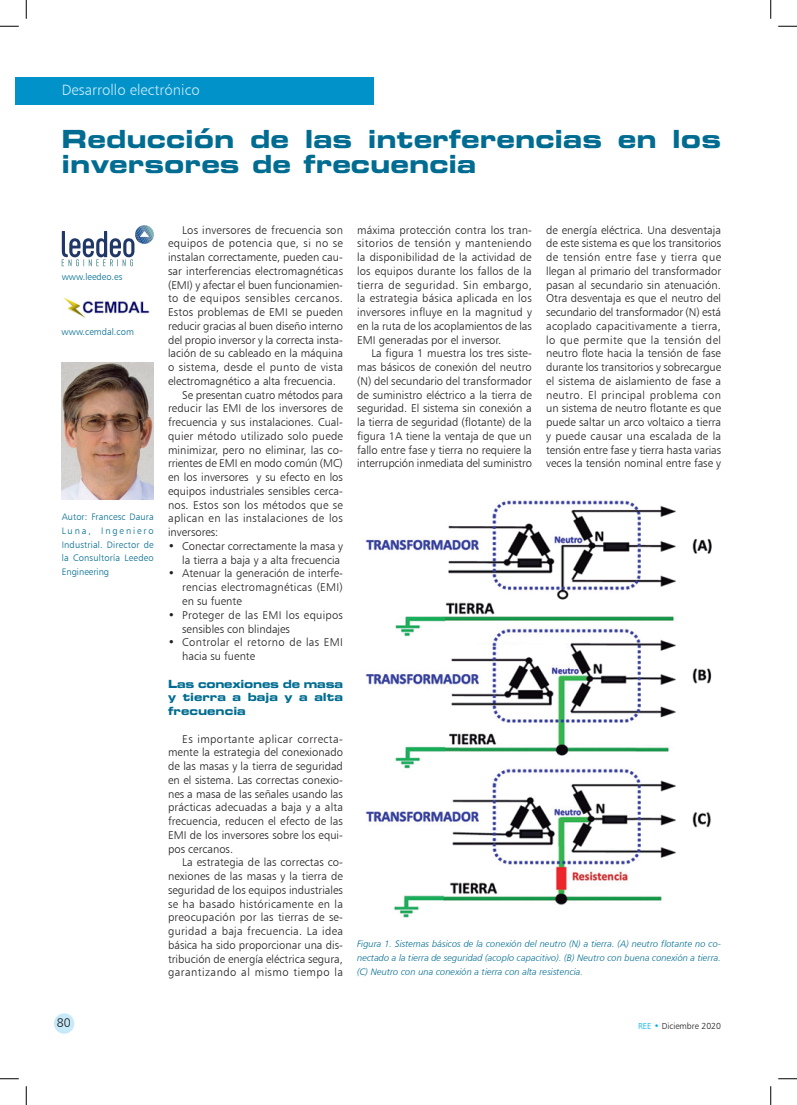
<style>
.page{position:relative;width:797px;height:1105px;background:#fff}
.page>*{position:absolute;margin:0;border:0;box-sizing:border-box;transform-origin:0 0}
.TITULO_ARTICULO{font:25px/25px "Eurostile Bold Extended Two";color:#006c91}
.t1{font:15px "Humanist 777 BT Light B";color:#c6eafa}
.t2{font:12.5px "Humanist 777 BT Light B";color:#231f20}
.TEXTO_ARTICULO{font:11.25px/13.8px "Humanist 777 BT Light B";color:#231f20;text-align:justify}
.TEXTO_ARTICULO-2{font:11.25px/13.8px "Humanist 777 BT Light B";letter-spacing:.02em;color:#231f20}
.TITULO_APARTADO{font:11.25px/13.8px "Eurostile Bold Extended Two";color:#006c91;text-align:justify}
.TEXTO_ARTICULO-3{font:11.25px/13.8px "Humanist 777 BT Light B";letter-spacing:.03em;color:#231f20}
.AUTOR_ARTICULO{font:9.38px/13.8px "Humanist 777 BT Light Italic B";color:#006c91;text-align:justify}
.AUTOR_ARTICULO-2{font:9.38px/13.8px "Humanist 777 BT Light B";letter-spacing:.015em;color:#006c91;text-align:justify}
.FIGURAS{font:9.38px "Humanist 777 BT Light B";color:#006c91}
.t3{font:8.75px "Humanist 777 BT Light B";color:#231f20}
.s1{color:#00aeef}
</style>
<div class="page">
<div style="left:54px;top:1013px;width:20px;height:21px;background:#c6eafa;border-radius:50%"></div>
<div style="left:16px;top:77px;width:358px;height:28px;background:#0092c8"></div>
<img style="left:63px;top:297px;width:87px;height:21px">
<img style="left:62px;top:363px;width:91px;height:137px">
<svg style="left:62px;top:225px;width:92px;height:41px"></svg>
<img style="left:365px;top:500px;width:347px;height:418px">
<svg style="left:0;top:25px;width:19px;height:2px"></svg>
<svg style="left:778px;top:25px;width:19px;height:2px"></svg>
<svg style="left:0;top:1078px;width:19px;height:1px"></svg>
<svg style="left:778px;top:1078px;width:19px;height:1px"></svg>
<svg style="left:25px;top:0;width:2px;height:19px"></svg>
<svg style="left:25px;top:1086px;width:2px;height:19px"></svg>
<svg style="left:770px;top:0;width:1px;height:19px"></svg>
<svg style="left:770px;top:1086px;width:1px;height:19px"></svg>
<h2 class="t1" style="left:62px;top:81px;width:139px">Desarrollo electrónico</h2>
<p class="TITULO_ARTICULO" style="left:62px;top:126px;width:661px">Reducción de las interferencias en los inversores de frecuencia</p>
<p class="FIGURAS" style="left:62px;top:271px;width:62px">www.leedeo.es</p>
<p class="FIGURAS" style="left:62px;top:326px;width:74px">www.cemdal.com</p>
<p class="AUTOR_ARTICULO-2" style="left:62px;top:510px;width:94px">Autor: Francesc Daura Luna, Ingeniero Industrial. Director de la Consultoría Leedeo Engineering</p>
<p class="TEXTO_ARTICULO" style="left:168px;top:223px;width:176px;text-indent:14px">Los inversores de frecuencia son equipos de potencia que, si no se instalan correctamente, pueden cau&shy;sar interferencias electromagnéticas (EMI) y afectar el buen funcionamien&shy;to de equipos sensibles cercanos.<br>Estos problemas de EMI se pueden reducir gracias al buen diseño interno del propio inversor y la correcta insta&shy;lación de su cableado en la máquina o sistema, desde el punto de vista electromagnético a alta frecuencia.</p>
<p class="TEXTO_ARTICULO" style="left:168px;top:388px;width:176px;text-indent:14px">Se presentan cuatro métodos para reducir las EMI de los inversores de frecuencia y sus instalaciones. Cual&shy;quier método utilizado solo puede minimizar, pero no eliminar, las co&shy;rrientes de EMI en modo común (MC) en los inversores y su efecto en los equipos industriales sensibles cerca&shy;nos. Estos son los métodos que se aplican en las instalaciones de los inversores:</p>
<p class="TEXTO_ARTICULO" style="left:168px;top:539px;width:176px;text-align:right">• Conectar correctamente la masa y la tierra a baja y a alta frecuencia</p>
<p class="TEXTO_ARTICULO" style="left:182px;top:566px;width:162px;text-indent:-14px">• Atenuar la generación de interfe&shy;rencias electromagnéticas (EMI) en su fuente</p>
<p class="TEXTO_ARTICULO-2" style="left:182px;top:608px;width:162px;text-indent:-14px">• Proteger de las EMI los equipos sensibles con blindajes</p>
<p class="TEXTO_ARTICULO-3" style="left:182px;top:635px;width:162px;text-indent:-14px">• Controlar el retorno de las EMI hacia su fuente</p>
<p class="TITULO_APARTADO" style="left:168px;top:676px;width:176px">Las conexiones de masa y tierra a baja y a alta frecuencia</p>
<p class="TEXTO_ARTICULO" style="left:168px;top:731px;width:176px;text-indent:14px">Es importante aplicar correcta&shy;mente la estrategia del conexionado de las masas y la tierra de seguridad en el sistema. Las correctas conexio&shy;nes a masa de las señales usando las prácticas adecuadas a baja y a alta frecuencia, reducen el efecto de las EMI de los inversores sobre los equi&shy;pos cercanos.</p>
<p class="TEXTO_ARTICULO" style="left:168px;top:855px;width:176px;text-indent:14px">La estrategia de las correctas co&shy;nexiones de las masas y la tierra de seguridad de los equipos industriales se ha basado históricamente en la preocupación por las tierras de se&shy;guridad a baja frecuencia. La idea básica ha sido proporcionar una dis&shy;tribución de energía eléctrica segura, garantizando al mismo tiempo la</p>
<p class="TEXTO_ARTICULO" style="left:357px;top:223px;width:176px">máxima protección contra los tran&shy;sitorios de tensión y manteniendo la disponibilidad de la actividad de los equipos durante los fallos de la tierra de seguridad. Sin embargo, la estrategia básica aplicada en los inversores influye en la magnitud y en la ruta de los acoplamientos de las EMI generadas por el inversor.</p>
<p class="TEXTO_ARTICULO" style="left:357px;top:346px;width:176px;text-indent:14px">La figura 1 muestra los tres siste&shy;mas básicos de conexión del neutro (N) del secundario del transformador de suministro eléctrico a la tierra de seguridad. El sistema sin conexión a la tierra de seguridad (flotante) de la figura 1A tiene la ventaja de que un fallo entre fase y tierra no requiere la interrupción inmediata del suministro</p>
<p class="TEXTO_ARTICULO" style="left:546px;top:223px;width:176px">de energía eléctrica. Una desventaja de este sistema es que los transitorios de tensión entre fase y tierra que llegan al primario del transformador pasan al secundario sin atenuación.<br>Otra desventaja es que el neutro del secundario del transformador (N) está acoplado capacitivamente a tierra, lo que permite que la tensión del neutro flote hacia la tensión de fase durante los transitorios y sobrecargue el sistema de aislamiento de fase a neutro. El principal problema con un sistema de neutro flotante es que puede saltar un arco voltaico a tierra y puede causar una escalada de la tensión entre fase y tierra hasta varias veces la tensión nominal entre fase y</p>
<p class="AUTOR_ARTICULO" style="left:357px;top:937px;width:365px">Figura 1. Sistemas básicos de la conexión del neutro (N) a tierra. (A) neutro flotante no co&shy;nectado a la tierra de seguridad (acoplo capacitivo). (B) Neutro con buena conexión a tierra. (C) Neutro con una conexión a tierra con alta resistencia.</p>
<p class="t2" style="left:57px;top:1015px;width:15px">80</p>
<p class="t3" style="left:638px;top:1020px;width:84px"><span class="s1">REE •</span> Diciembre 2020</p>
</div>
